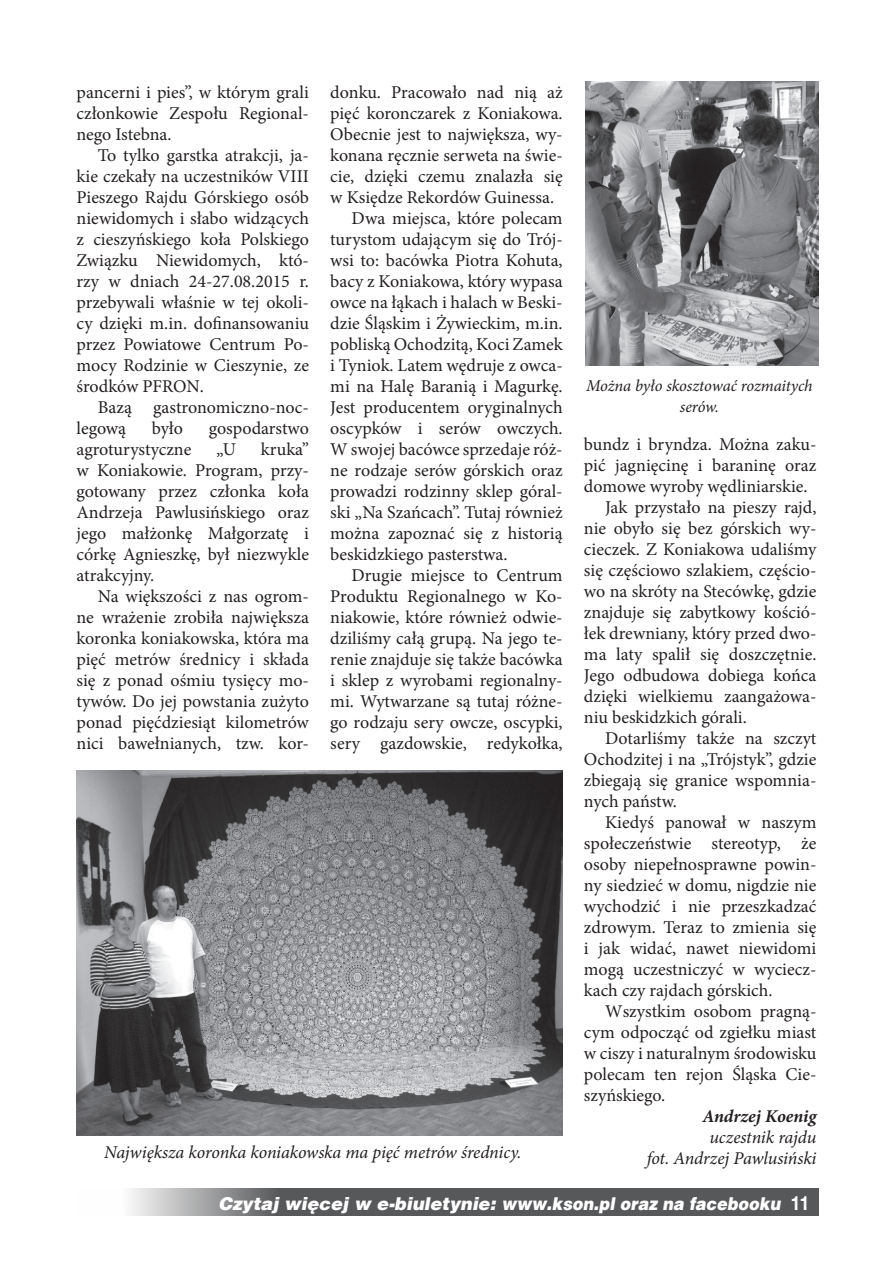
<style>
.page{position:relative;width:893px;height:1263px;background:#fff}
.page>*{position:absolute;margin:0;border:0;box-sizing:border-box;transform-origin:0 0}
.t1{font:18px/21px "Minion Pro";color:#231f20;text-align:justify}
.t2{font:italic 18px "Minion Pro";letter-spacing:-.01em;color:#231f20}
.t3{font:italic 700 18px "Minion Pro";letter-spacing:-.005em;color:#231f20}
.t4{font:italic 900 17.7px "Switzerland";color:#fff}
.t5{font:italic 16.5px/21px "Minion Pro";letter-spacing:-.005em;color:#231f20;text-align:center}
.s1{font-family:"Switzerland Condensed";font-weight:700;font-style:normal;font-size:18px}
</style>
<div class="page">
<svg style="left:131px;top:1188px;width:687px;height:28px;background:#67686a"></svg>
<img style="left:585px;top:82px;width:233px;height:283px">
<img style="left:77px;top:770px;width:486px;height:365px">
<p class="t1" style="left:330px;top:82px;width:234px">donku. Pracowało nad nią aż</p>
<p class="t1" style="left:330px;top:103px;width:234px">pięć koronczarek z Koniakowa.</p>
<p class="t1" style="left:330px;top:124px;width:234px">Obecnie jest to największa, wy-</p>
<p class="t1" style="left:330px;top:145px;width:234px">konana ręcznie serweta na świe-</p>
<p class="t1" style="left:330px;top:166px;width:234px">cie, dzięki czemu znalazła się</p>
<p class="t1" style="left:330px;top:187px;width:225px">w Księdze Rekordów Guinessa.</p>
<p class="t1" style="left:351px;top:208px;width:213px">Dwa miejsca, które polecam</p>
<p class="t1" style="left:330px;top:229px;width:234px">turystom udającym się do Trój-</p>
<p class="t1" style="left:330px;top:250px;width:234px">wsi to: bacówka Piotra Kohuta,</p>
<p class="t1" style="left:330px;top:271px;width:234px">bacy z Koniakowa, który wypasa</p>
<p class="t1" style="left:330px;top:292px;width:234px">owce na łąkach i halach w Beski-</p>
<p class="t1" style="left:330px;top:313px;width:234px">dzie Śląskim i Żywieckim, m.in.</p>
<p class="t1" style="left:330px;top:334px;width:234px">pobliską Ochodzitą, Koci Zamek</p>
<p class="t1" style="left:330px;top:355px;width:234px">i Tyniok. Latem wędruje z owca-</p>
<p class="t1" style="left:330px;top:376px;width:234px">mi na Halę Baranią i Magurkę.</p>
<p class="t1" style="left:330px;top:397px;width:234px">Jest producentem oryginalnych</p>
<p class="t1" style="left:330px;top:418px;width:234px">oscypków i serów owczych.</p>
<p class="t1" style="left:330px;top:439px;width:234px">W swojej bacówce sprzedaje róż-</p>
<p class="t1" style="left:330px;top:460px;width:234px">ne rodzaje serów górskich oraz</p>
<p class="t1" style="left:330px;top:481px;width:234px">prowadzi rodzinny sklep góral-</p>
<p class="t1" style="left:330px;top:502px;width:234px">ski „Na Szańcach”. Tutaj również</p>
<p class="t1" style="left:330px;top:523px;width:234px">można zapoznać się z historią</p>
<p class="t1" style="left:330px;top:544px;width:179px">beskidzkiego pasterstwa.</p>
<p class="t1" style="left:351px;top:565px;width:213px">Drugie miejsce to Centrum</p>
<p class="t1" style="left:330px;top:586px;width:234px">Produktu Regionalnego w Ko-</p>
<p class="t1" style="left:330px;top:607px;width:234px">niakowie, które również odwie-</p>
<p class="t1" style="left:330px;top:628px;width:234px">dziliśmy całą grupą. Na jego te-</p>
<p class="t1" style="left:330px;top:649px;width:234px">renie znajduje się także bacówka</p>
<p class="t1" style="left:330px;top:670px;width:234px">i sklep z wyrobami regionalny-</p>
<p class="t1" style="left:330px;top:691px;width:234px">mi. Wytwarzane są tutaj różne-</p>
<p class="t1" style="left:330px;top:712px;width:234px">go rodzaju sery owcze, oscypki,</p>
<p class="t1" style="left:330px;top:733px;width:234px">sery gazdowskie, redykołka,</p>
<p class="t1" style="left:77px;top:82px;width:234px">pancerni i pies”, w którym grali członkowie Zespołu Regional&shy;nego Istebna.</p>
<p class="t1" style="left:77px;top:145px;width:234px;text-indent:21px">To tylko garstka atrakcji, ja&shy;kie czekały na uczestników VIII Pieszego Rajdu Górskiego osób niewidomych i słabo widzących z cieszyńskiego koła Polskiego Związku Niewidomych, któ&shy;rzy w dniach 24-27.08.2015 r. przebywali właśnie w tej okoli&shy;cy dzięki m.in. dofinansowaniu przez Powiatowe Centrum Po&shy;mocy Rodzinie w Cieszynie, ze środków PFRON.</p>
<p class="t1" style="left:77px;top:397px;width:234px;text-indent:21px">Bazą gastronomiczno-noc&shy;legową</p>
<p class="t5" style="left:586px;top:375px;width:228px">Można było skosztować rozmaitych serów.</p>
<p class="t1" style="left:152px;top:418px;width:33px">było</p>
<p class="t1" style="left:209px;top:418px;width:102px">gospodarstwo</p>
<p class="t1" style="left:77px;top:439px;width:116px">agroturystyczne</p>
<p class="t1" style="left:216px;top:439px;width:21px">„U</p>
<p class="t1" style="left:584px;top:434px;width:234px">bundz i bryndza. Można zaku-</p>
<p class="t1" style="left:584px;top:455px;width:234px">pić jagnięcinę i baraninę oraz</p>
<p class="t1" style="left:584px;top:476px;width:225px">domowe wyroby wędliniarskie.</p>
<p class="t1" style="left:605px;top:497px;width:213px">Jak przystało na pieszy rajd,</p>
<p class="t1" style="left:584px;top:518px;width:234px">nie obyło się bez górskich wy-</p>
<p class="t1" style="left:584px;top:539px;width:234px">cieczek. Z Koniakowa udaliśmy</p>
<p class="t1" style="left:584px;top:560px;width:234px">się częściowo szlakiem, częścio-</p>
<p class="t1" style="left:584px;top:581px;width:234px">wo na skróty na Stecówkę, gdzie</p>
<p class="t1" style="left:584px;top:602px;width:234px">znajduje się zabytkowy kośció-</p>
<p class="t1" style="left:584px;top:623px;width:234px">łek drewniany, który przed dwo-</p>
<p class="t1" style="left:584px;top:644px;width:234px">ma laty spalił się doszczętnie.</p>
<p class="t1" style="left:584px;top:665px;width:234px">Jego odbudowa dobiega końca</p>
<p class="t1" style="left:584px;top:686px;width:234px">dzięki wielkiemu zaangażowa-</p>
<p class="t1" style="left:584px;top:707px;width:164px">niu beskidzkich górali.</p>
<p class="t1" style="left:605px;top:728px;width:213px">Dotarliśmy także na szczyt</p>
<p class="t1" style="left:584px;top:749px;width:234px">Ochodzitej i na „Trójstyk”, gdzie</p>
<p class="t1" style="left:584px;top:770px;width:234px">zbiegają się granice wspomnia-</p>
<p class="t1" style="left:584px;top:791px;width:94px">nych państw.</p>
<p class="t1" style="left:605px;top:812px;width:213px">Kiedyś panował w naszym</p>
<p class="t1" style="left:584px;top:833px;width:234px">społeczeństwie stereotyp, że</p>
<p class="t1" style="left:584px;top:854px;width:234px">osoby niepełnosprawne powin-</p>
<p class="t1" style="left:584px;top:875px;width:234px">ny siedzieć w domu, nigdzie nie</p>
<p class="t1" style="left:584px;top:896px;width:234px">wychodzić i nie przeszkadzać</p>
<p class="t1" style="left:584px;top:917px;width:234px">zdrowym. Teraz to zmienia się</p>
<p class="t1" style="left:584px;top:938px;width:234px">i jak widać, nawet niewidomi</p>
<p class="t1" style="left:584px;top:959px;width:234px">mogą uczestniczyć w wyciecz-</p>
<p class="t1" style="left:584px;top:980px;width:190px">kach czy rajdach górskich.</p>
<p class="t1" style="left:605px;top:1001px;width:213px">Wszystkim osobom pragną-</p>
<p class="t1" style="left:584px;top:1022px;width:234px">cym odpocząć od zgiełku miast</p>
<p class="t1" style="left:584px;top:1043px;width:234px">w ciszy i naturalnym środowisku</p>
<p class="t1" style="left:584px;top:1064px;width:234px">polecam ten rejon Śląska Cie-</p>
<p class="t1" style="left:584px;top:1085px;width:83px">szyńskiego.</p>
<p class="t3" style="left:702px;top:1103px;width:115px">Andrzej Koenig</p>
<p class="t2" style="left:709px;top:1125px;width:109px">uczestnik rajdu</p>
<p class="t1" style="left:77px;top:439px;width:234px;text-indent:184px">kruka” w Koniakowie. Program, przy&shy;gotowany przez członka koła Andrzeja Pawlusińskiego oraz jego małżonkę Małgorzatę i córkę Agnieszkę, był niezwykle atrakcyjny.</p>
<p class="t1" style="left:77px;top:586px;width:234px;text-indent:21px">Na większości z nas ogrom&shy;ne wrażenie zrobiła największa koronka koniakowska, która ma pięć metrów średnicy i składa się z ponad ośmiu tysięcy mo&shy;tywów. Do jej powstania zużyto ponad pięćdziesiąt kilometrów nici bawełnianych, tzw. kor-</p>
<p class="t2" style="left:104px;top:1140px;width:419px">Największa koronka koniakowska ma pięć metrów średnicy.</p>
<p class="t2" style="left:647px;top:1146px;width:171px">fot. Andrzej Pawlusiński</p>
<p class="t4" style="left:218px;top:1193px;width:592px">Czytaj więcej w e-biuletynie: www.kson.pl oraz na facebooku <span class="s1">11</span></p>
</div>
